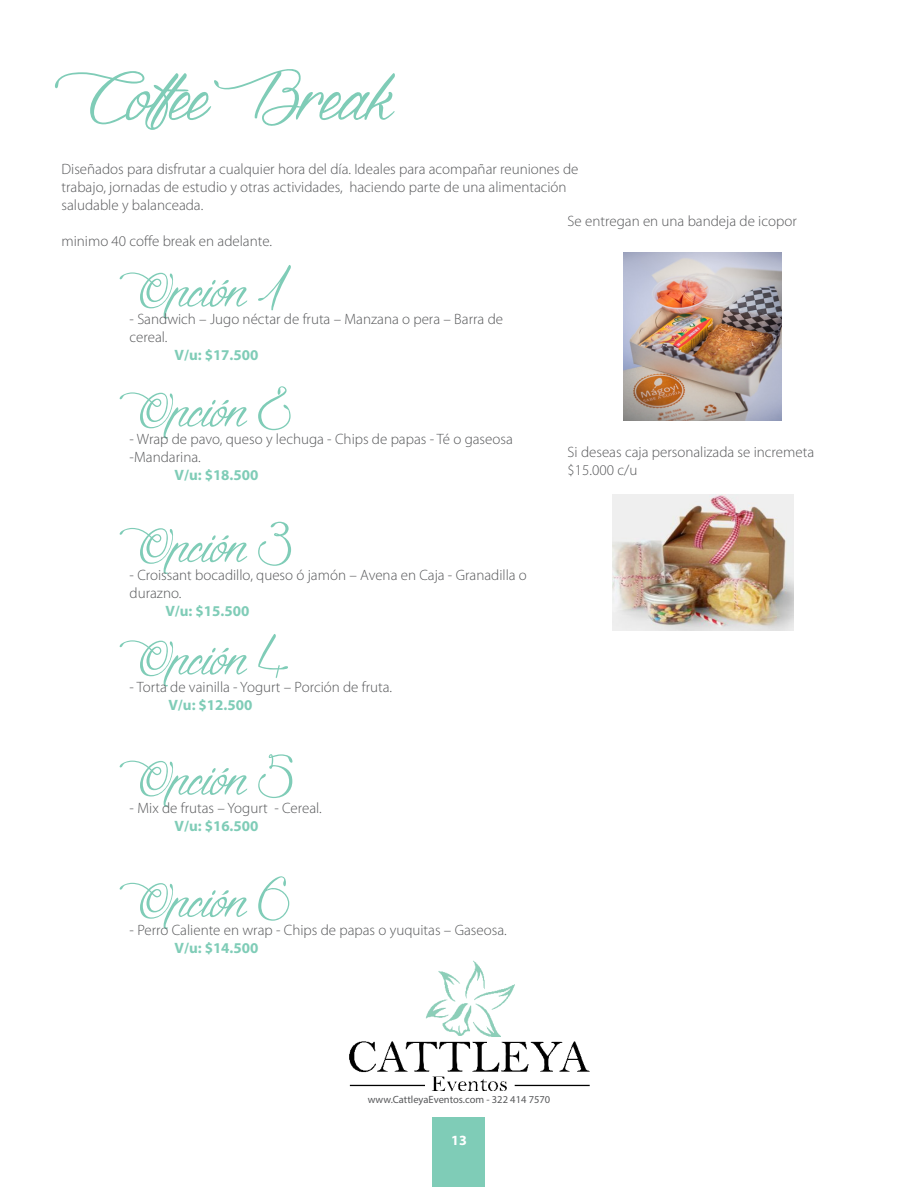
<style>
.page{position:relative;width:918px;height:1188px;background:#fff}
.page>*{position:absolute;margin:0;border:0;box-sizing:border-box;transform-origin:0 0}
.texto{font:150px "Dragonis Coming";color:#7fccb7}
.texto-2{font:105px "Dragonis Coming";color:#7fccb7}
.texto-3{font:300 15px/18px "Myriad Pro";color:#57585a}
.texto-4{font:700 15px "Myriad Pro";color:#7fccb7}
.t1{font:700 14.1px "Myriad Pro";color:#fff}
.t2{font:10.5px "Myriad Pro";color:#57585a}
</style>
<div class="page">
<img style="left:349px;top:960px;width:241px;height:227px">
<img style="left:612px;top:495px;width:181px;height:135px">
<img style="left:623px;top:253px;width:159px;height:167px">
<p class="texto" style="left:62px;top:-20px;width:334px">Coffee Break</p>
<p class="texto-3" style="left:62px;top:160px;width:518px">Diseñados para disfrutar a cualquier hora del día. Ideales para acompañar reuniones de trabajo, jornadas de estudio y otras actividades, haciendo parte de una alimentación saludable y balanceada.</p>
<p class="texto-3" style="left:62px;top:232px;width:212px">minimo 40 coffe break en adelante.</p>
<p class="texto-3" style="left:568px;top:212px;width:231px">Se entregan en una bandeja de icopor</p>
<p class="texto-2" style="left:130px;top:209px;width:156px">Opción 1</p>
<p class="texto-3" style="left:130px;top:310px;width:375px">- Sandwich – Jugo néctar de fruta – Manzana o pera – Barra de cereal.</p>
<p class="texto-4" style="left:175px;top:346px;width:86px">V/u: $17.500</p>
<p class="texto-2" style="left:130px;top:329px;width:164px">Opción 2</p>
<p class="texto-3" style="left:130px;top:430px;width:385px">- Wrap de pavo, queso y lechuga - Chips de papas - Té o gaseosa -Mandarina.</p>
<p class="texto-4" style="left:175px;top:466px;width:86px">V/u: $18.500</p>
<p class="texto-2" style="left:130px;top:464px;width:164px">Opción 3</p>
<p class="texto-3" style="left:130px;top:566px;width:399px">- Croissant bocadillo, queso ó jamón – Avena en Caja - Granadilla o durazno.</p>
<p class="texto-4" style="left:165px;top:601px;width:86px">V/u: $15.500</p>
<p class="texto-2" style="left:130px;top:577px;width:161px">Opción 4</p>
<p class="texto-3" style="left:130px;top:678px;width:264px">- Torta de vainilla - Yogurt – Porción de fruta.</p>
<p class="texto-4" style="left:168px;top:696px;width:86px">V/u: $12.500</p>
<p class="texto-2" style="left:130px;top:697px;width:166px">Opción 5</p>
<p class="texto-3" style="left:130px;top:798px;width:194px">- Mix de frutas – Yogurt - Cereal.</p>
<p class="texto-4" style="left:175px;top:816px;width:86px">V/u: $16.500</p>
<p class="texto-2" style="left:130px;top:819px;width:162px">Opción 6</p>
<p class="texto-3" style="left:130px;top:921px;width:379px">- Perro Caliente en wrap - Chips de papas o yuquitas – Gaseosa.</p>
<p class="texto-4" style="left:175px;top:938px;width:86px">V/u: $14.500</p>
<p class="texto-3" style="left:568px;top:443px;width:248px">Si deseas caja personalizada se incremeta $15.000 c/u</p>
<p class="t2" style="left:368px;top:1093px;width:184px">www.CattleyaEventos.com - 322 414 7570</p>
<p class="t1" style="left:451px;top:1131px;width:17px">13</p>
</div>
